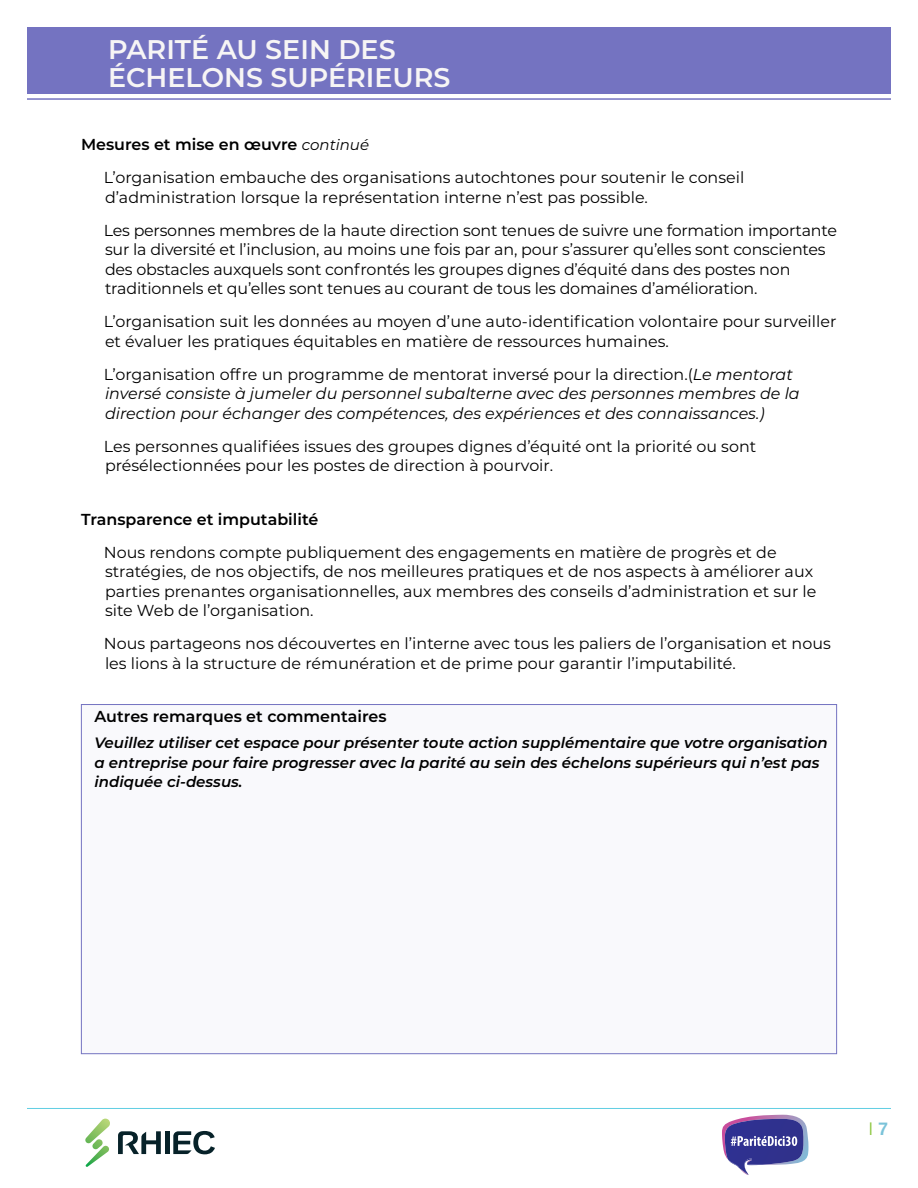
<style>
.page{position:relative;width:918px;height:1188px;background:#fff}
.page>*{position:absolute;margin:0;border:0;box-sizing:border-box;transform-origin:0 0}
.H3{font:600 27px/28.5px "Montserrat";color:#f7f5f5}
.t1{font:18px "Montserrat";color:#8dc63f}
.Question_Text{font:15.9px/19.5px "Montserrat";color:#000}
.Question_Text_Last_L{font:15.9px/19.5px "Montserrat";color:#000}
.Question_Text-2{font:italic 15.9px/19.5px "Montserrat";color:#000}
.Body_Text{font:600 15.9px "Montserrat";color:#000}
.Body_Text-2{font:italic 600 15px/19.5px "Montserrat";color:#000}
.s1{font-weight:400;font-style:italic;font-size:15px}
.s2{font-style:normal}
.s3{font-family:"Ramabhadra";color:#7bc3d9}
</style>
<div class="page">
<div style="left:81px;top:704px;width:756px;height:350px;background:#f9f9fc;border:1px solid #7473c1"></div>
<hr style="left:27px;top:1108px;width:864px;height:1px;background:#60cee3">
<hr style="left:27px;top:98px;width:864px;height:2px;background:#7473c1">
<div style="left:27px;top:27px;width:864px;height:67px;background:#7473c1"></div>
<svg style="left:722px;top:1115px;width:86px;height:60px"></svg>
<svg style="left:85px;top:1119px;width:25px;height:48px"></svg>
<svg style="left:118px;top:1131px;width:43px;height:23px"></svg>
<svg style="left:173px;top:1131px;width:42px;height:23px"></svg>
<div style="left:165px;top:1131px;width:5px;height:23px;background:#072229"></div>
<h3 class="H3" style="left:108px;top:33px;width:344px">PARITÉ AU SEIN DES<br>ÉCHELONS SUPÉRIEURS</h3>
<p class="Body_Text" style="left:81px;top:133px;width:290px">Mesures et mise en œuvre <span class="s1">continué</span></p>
<p class="Question_Text" style="left:104px;top:167px;width:642px">L’organisation embauche des organisations autochtones pour soutenir le conseil d’administration lorsque la représentation interne n’est pas possible.</p>
<p class="Question_Text" style="left:104px;top:220px;width:735px">Les personnes membres de la haute direction sont tenues de suivre une formation importante sur la diversité et l’inclusion, au moins une fois par an, pour s’assurer qu’elles sont conscientes des obstacles auxquels sont confrontés les groupes dignes d’équité dans des postes non traditionnels et qu’elles sont tenues au courant de tous les domaines d’amélioration.</p>
<p class="Question_Text" style="left:104px;top:311px;width:734px">L’organisation suit les données au moyen d’une auto-identification volontaire pour surveiller et évaluer les pratiques équitables en matière de ressources humaines.</p>
<p class="Question_Text-2" style="left:104px;top:364px;width:697px"><span class="s2">L’organisation offre un programme de mentorat inversé pour la direction.(</span>Le mentorat inversé consiste à jumeler du personnel subalterne avec des personnes membres de la direction pour échanger des compétences, des expériences et des connaissances.)</p>
<p class="Question_Text_Last_L" style="left:104px;top:436px;width:654px">Les personnes qualifiées issues des groupes dignes d’équité ont la priorité ou sont présélectionnées pour les postes de direction à pourvoir.</p>
<p class="Body_Text" style="left:81px;top:508px;width:239px">Transparence et imputabilité</p>
<p class="Question_Text" style="left:104px;top:542px;width:714px">Nous rendons compte publiquement des engagements en matière de progrès et de stratégies, de nos objectifs, de nos meilleures pratiques et de nos aspects à améliorer aux parties prenantes organisationnelles, aux membres des conseils d’administration et sur le site Web de l’organisation.</p>
<p class="Question_Text_Last_L" style="left:104px;top:633px;width:728px">Nous partageons nos découvertes en l’interne avec tous les paliers de l’organisation et nous les lions à la structure de rémunération et de prime pour garantir l’imputabilité.</p>
<p class="Body_Text" style="left:94px;top:705px;width:294px">Autres remarques et commentaires</p>
<p class="Body_Text-2" style="left:94px;top:732px;width:735px">Veuillez utiliser cet espace pour présenter toute action supplémentaire que votre organisation a entreprise pour faire progresser avec la parité au sein des échelons supérieurs qui n’est pas indiquée ci-dessus.</p>
<p class="t1" style="left:868px;top:1116px;width:22px">I <span class="s3">7</span></p>
</div>
